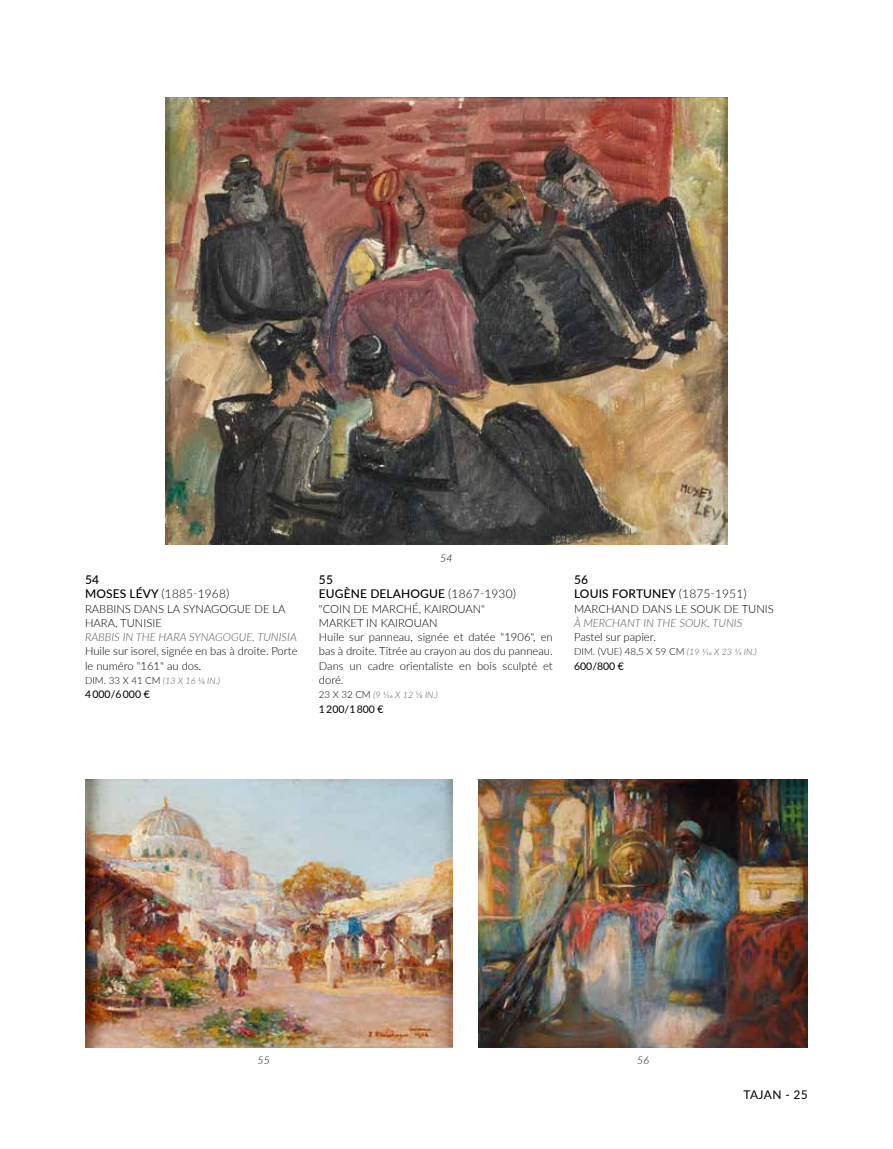
<style>
.page{position:relative;width:893px;height:1149px;background:#fff}
.page>*{position:absolute;margin:0;border:0;box-sizing:border-box;transform-origin:0 0}
.t1{font:500 12px/14.2px "Lato";letter-spacing:.01em;color:#000}
.t2{font:12px "Lato";letter-spacing:.03em;color:#000}
.t3{font:300 11.25px/14.2px "Lato";color:#000}
.t4{font:italic 300 11.25px "Lato";color:#565656}
.t5{font:10.5px "Lato";color:#000}
.t6{font:italic 300 10.5px "Lato";color:#000}
.t7{font:300 9.75px "Lato";color:#000}
.t8{font:italic 300 9px "Lato";color:#565656}
.s1{font-weight:300}
.s2{font-style:normal;font-size:9.75px;color:#000}
.s3{font-style:italic;font-size:9px;color:#565656}
</style>
<div class="page">
<img style="left:165px;top:98px;width:563px;height:446px">
<img style="left:85px;top:779px;width:367px;height:267px">
<img style="left:478px;top:779px;width:330px;height:267px">
<p class="t1" style="left:85px;top:572px;width:146px">54<br>MOSES LÉVY <span class="s1">(1885-1968)</span></p>
<p class="t3" style="left:85px;top:601px;width:202px">RABBINS DANS LA SYNAGOGUE DE LA<br>HARA, TUNISIE</p>
<p class="t4" style="left:85px;top:629px;width:213px">RABBIS IN THE HARA SYNAGOGUE, TUNISIA</p>
<p class="t3" style="left:85px;top:643px;width:214px">Huile sur isorel, signée en bas à droite. Porte le numéro "161" au dos.</p>
<p class="t8" style="left:85px;top:674px;width:137px"><span class="s2">DIM. 33 X 41 CM</span> (13 X 16 1/8 IN.)</p>
<p class="t5" style="left:85px;top:686px;width:66px">4 000/6 000 €</p>
<p class="t6" style="left:440px;top:550px;width:14px">54</p>
<p class="t1" style="left:319px;top:572px;width:199px">55<br>EUGÈNE DELAHOGUE <span class="s1">(1867-1930)</span></p>
<p class="t3" style="left:319px;top:601px;width:235px">"COIN DE MARCHÉ, KAIROUAN"<br>MARKET IN KAIROUAN<br>Huile sur panneau, signée et datée "1906", en bas à droite. Titrée au crayon au dos du panneau.<br>Dans un cadre orientaliste en bois sculpté et doré.</p>
<p class="t8" style="left:319px;top:688px;width:121px"><span class="s2">23 X 32 CM</span> (9 1/16 X 12 5/8 IN.)</p>
<p class="t5" style="left:319px;top:701px;width:66px">1 200/1 800 €</p>
<p class="t1" style="left:574px;top:572px;width:174px">56<br>LOUIS FORTUNEY <span class="s1">(1875-1951)</span></p>
<p class="t3" style="left:574px;top:601px;width:201px">MARCHAND DANS LE SOUK DE TUNIS</p>
<p class="t4" style="left:574px;top:615px;width:170px">À MERCHANT IN THE SOUK, TUNIS</p>
<p class="t3" style="left:574px;top:629px;width:83px">Pastel sur papier.</p>
<p class="t7" style="left:574px;top:645px;width:184px">DIM. (VUE) 48,5 X 59 CM <span class="s3">(19 1/16 X 23 1/4 IN.)</span></p>
<p class="t5" style="left:574px;top:658px;width:52px">600/800 €</p>
<p class="t6" style="left:257px;top:1052px;width:14px">55</p>
<p class="t6" style="left:637px;top:1052px;width:14px">56</p>
<p class="t2" style="left:744px;top:1085px;width:66px">TAJAN - 25</p>
</div>
